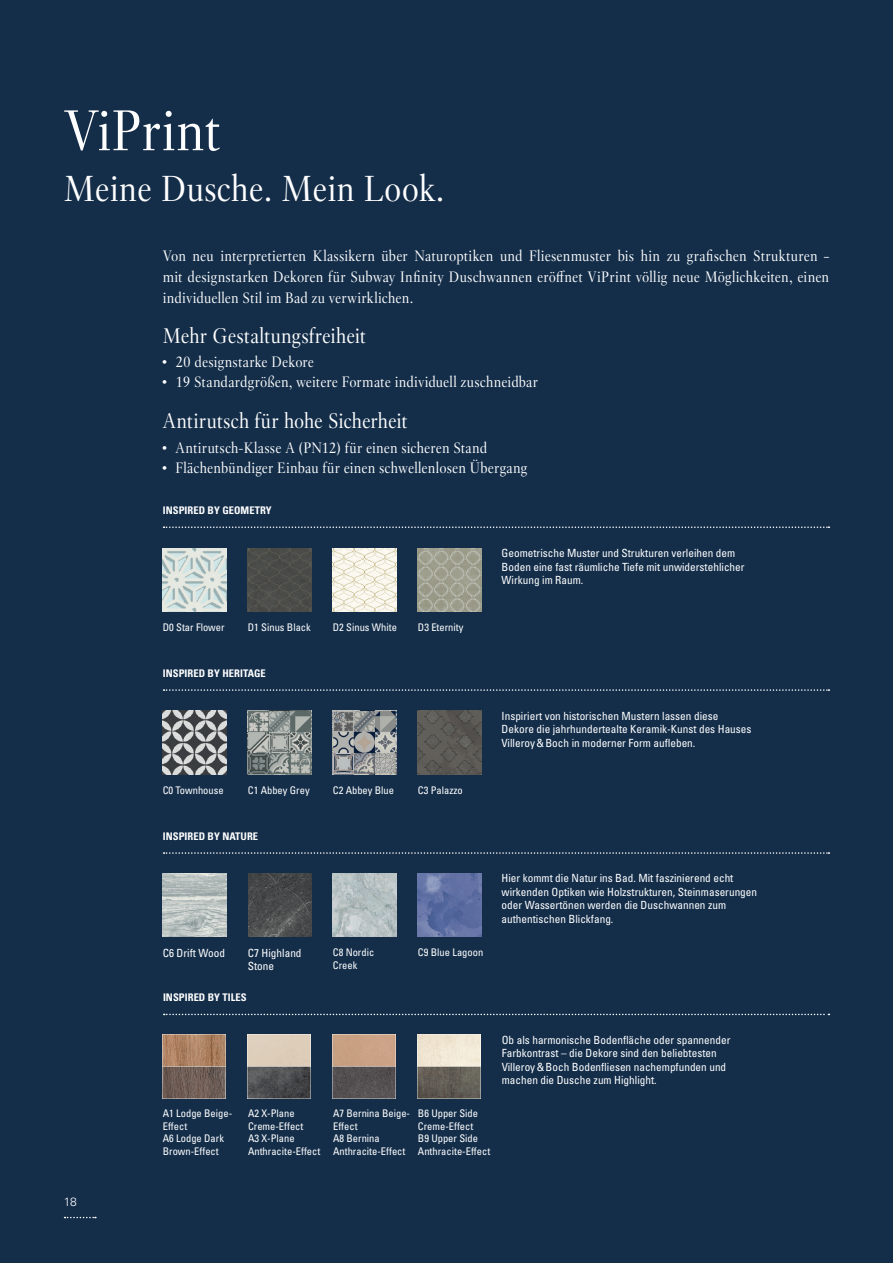
<style>
.page{position:relative;width:893px;height:1263px;background:#142e4a}
.page>*{position:absolute;margin:0;border:0;box-sizing:border-box;transform-origin:0 0}
.t1{font:57px "Villeroy Boch";color:#fff}
.t2{font:36px "Villeroy Boch";color:#fff}
.t3{font:21px "Villeroy Boch";color:#fff}
.t4{font:15px/21px "Villeroy Boch";letter-spacing:.005em;color:#fff;text-align:justify}
.t5{font:300 12px "Univers LT";color:#fff}
.t6{font:condensed 11.25px/13.5px "Univers LT";color:#fff}
.t7{font:condensed 10.5px/12.6px "Univers LT";color:#fff}
.t8{font:700 condensed 10.5px "Univers LT";letter-spacing:.005em;color:#fff}
</style>
<div class="page">
<img style="left:418px;top:548px;width:64px;height:64px">
<img style="left:248px;top:548px;width:64px;height:64px">
<img style="left:333px;top:548px;width:64px;height:64px">
<img style="left:163px;top:548px;width:64px;height:64px">
<img style="left:418px;top:873px;width:64px;height:64px">
<img style="left:163px;top:873px;width:64px;height:64px">
<img style="left:248px;top:873px;width:63px;height:64px">
<img style="left:333px;top:873px;width:64px;height:64px">
<img style="left:333px;top:711px;width:64px;height:64px">
<img style="left:248px;top:711px;width:64px;height:64px">
<img style="left:418px;top:711px;width:64px;height:64px">
<img style="left:163px;top:711px;width:64px;height:64px">
<img style="left:418px;top:1034px;width:63px;height:64px">
<img style="left:333px;top:1034px;width:63px;height:64px">
<img style="left:248px;top:1034px;width:63px;height:64px">
<img style="left:163px;top:1034px;width:63px;height:64px">
<svg style="left:65px;top:1217px;width:31px;height:1px"></svg>
<svg style="left:164px;top:526px;width:665px;height:2px"></svg>
<svg style="left:164px;top:852px;width:665px;height:2px"></svg>
<svg style="left:164px;top:689px;width:665px;height:2px"></svg>
<svg style="left:164px;top:1014px;width:665px;height:1px"></svg>
<h1 class="t1" style="left:64px;top:94px;width:159px">ViPrint</h1>
<h2 class="t2" style="left:64px;top:166px;width:382px">Meine Dusche. Mein Look.</h2>
<p class="t4" style="left:163px;top:246px;width:668px">Von neu interpretierten Klassikern über Naturoptiken und Fliesenmuster bis hin zu grafischen Strukturen – mit designstarken Dekoren für Subway Infinity Duschwannen eröffnet ViPrint völlig neue Möglichkeiten, einen individuellen Stil im Bad zu verwirklichen.</p>
<h3 class="t3" style="left:163px;top:322px;width:205px">Mehr Gestaltungsfreiheit</h3>
<h3 class="t4" style="left:163px;top:351px;width:153px">• 20 designstarke Dekore</h3>
<h3 class="t4" style="left:163px;top:371px;width:377px">• 19 Standardgrößen, weitere Formate individuell zuschneidbar</h3>
<h3 class="t3" style="left:163px;top:408px;width:247px">Antirutsch für hohe Sicherheit</h3>
<h3 class="t4" style="left:163px;top:437px;width:326px">• Antirutsch-Klasse A (PN12) für einen sicheren Stand</h3>
<h3 class="t4" style="left:163px;top:457px;width:366px">• Flächenbündiger Einbau für einen schwellenlosen Übergang</h3>
<p class="t5" style="left:64px;top:1195px;width:14px">18</p>
<p class="t8" style="left:163px;top:503px;width:110px">INSPIRED BY GEOMETRY</p>
<p class="t7" style="left:163px;top:621px;width:63px">D0 Star Flower</p>
<p class="t7" style="left:248px;top:621px;width:64px">D1 Sinus Black</p>
<p class="t7" style="left:333px;top:621px;width:66px">D2 Sinus White</p>
<p class="t7" style="left:418px;top:621px;width:47px">D3 Eternity</p>
<p class="t8" style="left:163px;top:666px;width:105px">INSPIRED BY HERITAGE</p>
<p class="t6" style="left:502px;top:546px;width:245px">Geometrische Muster und Strukturen verleihen dem<br>Boden eine fast räumliche Tiefe mit unwiderstehlicher<br>Wirkung im Raum.</p>
<p class="t6" style="left:502px;top:709px;width:251px">Inspiriert von historischen Mustern lassen diese<br>Dekore die jahrhundertealte Keramik-Kunst des Hauses<br>Villeroy&amp;Boch in moderner Form aufleben.</p>
<p class="t7" style="left:163px;top:783px;width:62px">C0 Townhouse</p>
<p class="t7" style="left:248px;top:783px;width:63px">C1 Abbey Grey</p>
<p class="t7" style="left:333px;top:783px;width:63px">C2 Abbey Blue</p>
<p class="t7" style="left:418px;top:783px;width:46px">C3 Palazzo</p>
<p class="t8" style="left:163px;top:829px;width:97px">INSPIRED BY NATURE</p>
<p class="t6" style="left:163px;top:946px;width:64px">C6 Drift Wood</p>
<p class="t6" style="left:248px;top:946px;width:55px">C7 Highland</p>
<p class="t7" style="left:418px;top:946px;width:67px">C9 Blue Lagoon</p>
<p class="t6" style="left:248px;top:959px;width:28px">Stone</p>
<p class="t7" style="left:333px;top:946px;width:43px">C8 Nordic<br>Creek</p>
<p class="t8" style="left:163px;top:991px;width:85px">INSPIRED BY TILES</p>
<p class="t6" style="left:502px;top:871px;width:257px">Hier kommt die Natur ins Bad. Mit faszinierend echt wirkenden Optiken wie Holzstrukturen, Steinmaserungen oder Wassertönen werden die Duschwannen zum authentischen Blickfang.</p>
<p class="t7" style="left:163px;top:1107px;width:71px">A1 Lodge Beige-<br>Effect<br>A6 Lodge Dark<br>Brown-Effect</p>
<p class="t7" style="left:418px;top:1107px;width:74px">B6 Upper Side<br>Creme-Effect<br>B9 Upper Side<br>Anthracite-Effect</p>
<p class="t7" style="left:248px;top:1107px;width:74px">A2 X-Plane<br>Creme-Effect<br>A3 X-Plane<br>Anthracite-Effect</p>
<p class="t7" style="left:333px;top:1107px;width:78px">A7 Bernina Beige-<br>Effect<br>A8 Bernina<br>Anthracite-Effect</p>
<p class="t6" style="left:502px;top:1033px;width:230px">Ob als harmonische Bodenfläche oder spannender Farbkontrast – die Dekore sind den beliebtesten Villeroy&amp;Boch Bodenfliesen nachempfunden und machen die Dusche zum Highlight.</p>
</div>
